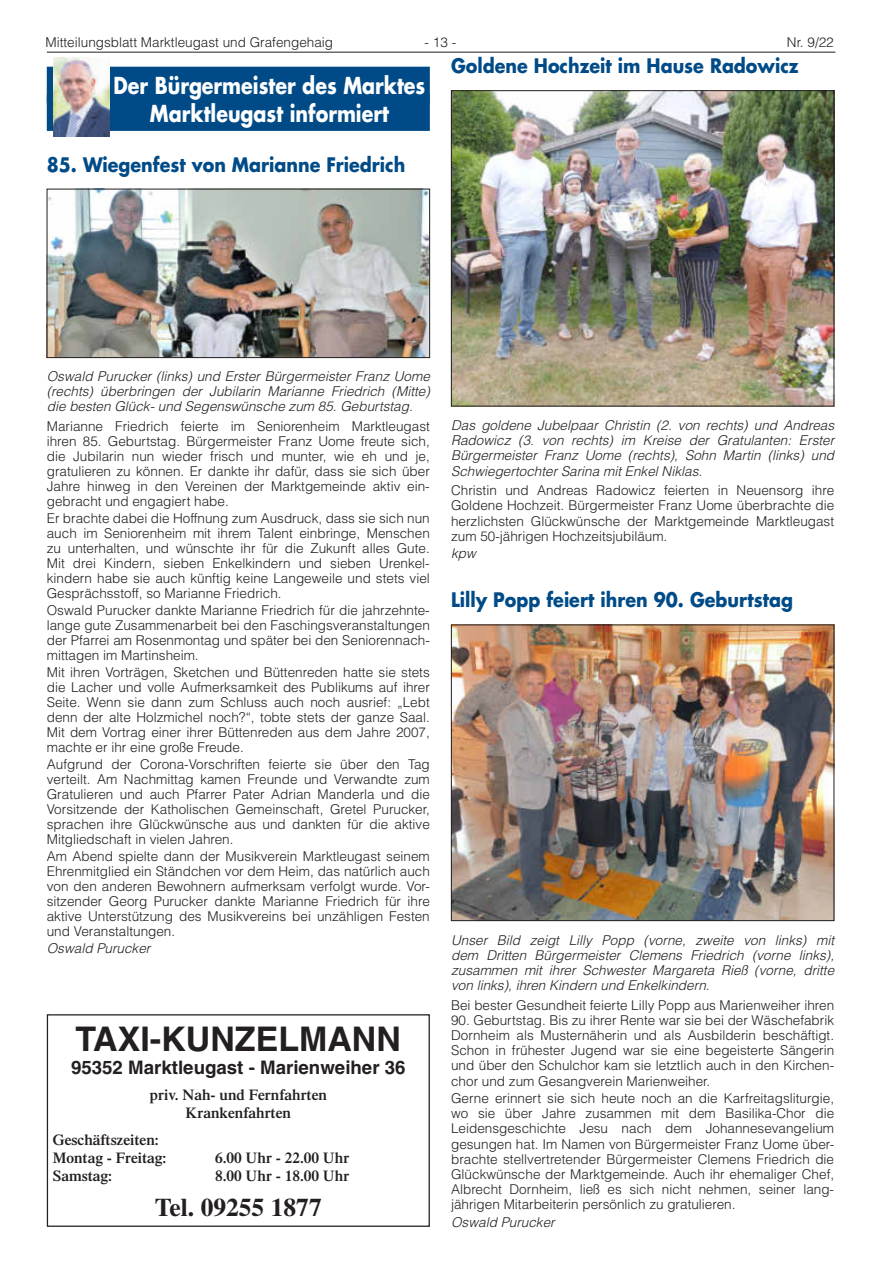
<style>
.page{position:relative;width:881px;height:1263px;background:#fff}
.page>*{position:absolute;margin:0;border:0;box-sizing:border-box;transform-origin:0 0}
.t1{font:700 33.9px "Helvetica LT";color:#231f20}
.t2{font:700 25.5px "Times LT";color:#231f20}
.t3{font:700 22.8px/27.8px "Futura LT";color:#fff;text-align:center;scale:.84 1}
.t4{font:700 19.5px "Futura LT";color:#004b87;scale:.9 1}
.t5{font:700 18.75px "Helvetica LT";color:#231f20}
.t6{font:600 15.3px/18.3px "Times LT";color:#231f20;text-align:center}
.t7{font:300 13.5px/15px "Helvetica LT";color:#231f20;text-align:justify}
.t8{font:italic 300 13.5px/15.1px "Helvetica LT";color:#231f20;text-align:justify}
</style>
<div class="page">
<hr style="left:47px;top:52px;width:788px;height:1px;background:#231f20">
<img style="left:453px;top:92px;width:378px;height:312px">
<div style="left:451px;top:90px;width:382px;height:316px;border:1px solid #231f20"></div>
<img style="left:453px;top:627px;width:378px;height:292px">
<div style="left:451px;top:625px;width:382px;height:296px;border:1px solid #231f20"></div>
<div style="left:47px;top:67px;width:382px;height:36px;background:#004b87"></div>
<div style="left:47px;top:94px;width:382px;height:37px;background:#004b87"></div>
<img style="left:53px;top:57px;width:56px;height:80px">
<img style="left:49px;top:191px;width:378px;height:165px">
<div style="left:47px;top:189px;width:382px;height:169px;border:1px solid #231f20"></div>
<div style="left:47px;top:1014px;width:382px;height:213px;border:1px solid #231f20"></div>
<p class="t7" style="left:45px;top:34px;width:289px">Mitteilungsblatt Marktleugast und Grafengehaig</p>
<p class="t7" style="left:424px;top:34px;width:33px">- 13 -</p>
<p class="t7" style="left:786px;top:34px;width:48px">Nr. 9/22</p>
<h3 class="t4" style="left:451px;top:53px;width:387px">Goldene Hochzeit im Hause Radowicz</h3>
<h3 class="t3" style="left:113px;top:72px;width:372px">Der Bürgermeister des Marktes<br>Marktleugast informiert</h3>
<h3 class="t4" style="left:47px;top:151px;width:399px">85. Wiegenfest von Marianne Friedrich</h3>
<p class="t8" style="left:47px;top:369px;width:384px">Oswald Purucker (links) und Erster Bürgermeister Franz Uome (rechts) überbringen der Jubilarin Marianne Friedrich (Mitte) die besten Glück- und Segenswünsche zum 85. Geburtstag.</p>
<p class="t7" style="left:47px;top:418px;width:384px">Marianne Friedrich feierte im Seniorenheim Marktleugast ihren 85. Geburtstag. Bürgermeister Franz Uome freute sich, die Jubilarin nun wieder frisch und munter, wie eh und je, gratulieren zu können. Er dankte ihr dafür, dass sie sich über Jahre hinweg in den Vereinen der Marktgemeinde aktiv ein&shy;gebracht und engagiert habe.</p>
<p class="t7" style="left:47px;top:510px;width:384px">Er brachte dabei die Hoffnung zum Ausdruck, dass sie sich nun auch im Seniorenheim mit ihrem Talent einbringe, Menschen zu unterhalten, und wünschte ihr für die Zukunft alles Gute.<br>Mit drei Kindern, sieben Enkelkindern und sieben Urenkel&shy;kindern habe sie auch künftig keine Langeweile und stets viel Gesprächsstoff, so Marianne Friedrich.</p>
<p class="t7" style="left:47px;top:602px;width:384px">Oswald Purucker dankte Marianne Friedrich für die jahrzehnte&shy;lange gute Zusammenarbeit bei den Faschingsveranstaltungen der Pfarrei am Rosenmontag und später bei den Seniorennach&shy;mittagen im Martinsheim.</p>
<p class="t7" style="left:47px;top:664px;width:384px">Mit ihren Vorträgen, Sketchen und Büttenreden hatte sie stets die Lacher und volle Aufmerksamkeit des Publikums auf ihrer Seite. Wenn sie dann zum Schluss auch noch ausrief: „Lebt denn der alte Holzmichel noch?“, tobte stets der ganze Saal.<br>Mit dem Vortrag einer ihrer Büttenreden aus dem Jahre 2007, machte er ihr eine große Freude.</p>
<p class="t7" style="left:47px;top:757px;width:384px">Aufgrund der Corona-Vorschriften feierte sie über den Tag verteilt. Am Nachmittag kamen Freunde und Verwandte zum Gratulieren und auch Pfarrer Pater Adrian Manderla und die Vorsitzende der Katholischen Gemeinschaft, Gretel Purucker, sprachen ihre Glückwünsche aus und dankten für die aktive Mitgliedschaft in vielen Jahren.</p>
<p class="t7" style="left:47px;top:849px;width:384px">Am Abend spielte dann der Musikverein Marktleugast seinem Ehrenmitglied ein Ständchen vor dem Heim, das natürlich auch von den anderen Bewohnern aufmerksam verfolgt wurde. Vor&shy;sitzender Georg Purucker dankte Marianne Friedrich für ihre aktive Unterstützung des Musikvereins bei unzähligen Festen und Veranstaltungen.</p>
<p class="t8" style="left:47px;top:941px;width:105px">Oswald Purucker</p>
<h1 class="t1" style="left:76px;top:1018px;width:327px">TAXI-KUNZELMANN</h1>
<h3 class="t5" style="left:71px;top:1055px;width:336px">95352 Marktleugast - Marienweiher 36</h3>
<p class="t6" style="left:150px;top:1085px;width:179px">priv. Nah- und Fernfahrten<br>Krankenfahrten</p>
<p class="t6" style="left:53px;top:1130px;width:115px;text-align:left">Geschäftszeiten:<br>Montag - Freitag:</p>
<p class="t6" style="left:215px;top:1148px;width:136px">6.00 Uhr - 22.00 Uhr</p>
<p class="t6" style="left:53px;top:1167px;width:61px">Samstag:</p>
<p class="t6" style="left:215px;top:1167px;width:136px">8.00 Uhr - 18.00 Uhr</p>
<h2 class="t2" style="left:155px;top:1192px;width:168px">Tel. 09255 1877</h2>
<p class="t8" style="left:451px;top:417px;width:384px">Das goldene Jubelpaar Christin (2. von rechts) und Andreas Radowicz (3. von rechts) im Kreise der Gratulanten: Erster Bürgermeister Franz Uome (rechts), Sohn Martin (links) und Schwiegertochter Sarina mit Enkel Niklas.</p>
<p class="t7" style="left:451px;top:483px;width:384px">Christin und Andreas Radowicz feierten in Neuensorg ihre Goldene Hochzeit. Bürgermeister Franz Uome überbrachte die herzlichsten Glückwünsche der Marktgemeinde Marktleugast zum 50-jährigen Hochzeitsjubiläum.</p>
<p class="t8" style="left:451px;top:545px;width:26px">kpw</p>
<h3 class="t4" style="left:451px;top:587px;width:381px">Lilly Popp feiert ihren 90. Geburtstag</h3>
<p class="t8" style="left:451px;top:932px;width:384px">Unser Bild zeigt Lilly Popp (vorne, zweite von links) mit dem Dritten Bürgermeister Clemens Friedrich (vorne links), zusammen mit ihrer Schwester Margareta Rieß (vorne, dritte von links), ihren Kindern und Enkelkindern.</p>
<p class="t7" style="left:451px;top:997px;width:384px">Bei bester Gesundheit feierte Lilly Popp aus Marienweiher ihren</p>
<p class="t7" style="left:451px;top:1012px;width:384px">90. Geburtstag. Bis zu ihrer Rente war sie bei der Wäschefabrik Dornheim als Musternäherin und als Ausbilderin beschäftigt.<br>Schon in frühester Jugend war sie eine begeisterte Sängerin und über den Schulchor kam sie letztlich auch in den Kirchen&shy;chor und zum Gesangverein Marienweiher.</p>
<p class="t7" style="left:451px;top:1090px;width:384px">Gerne erinnert sie sich heute noch an die Karfreitagsliturgie, wo sie über Jahre zusammen mit dem Basilika-Chor die Leidensgeschichte Jesu nach dem Johannesevangelium gesungen hat. Im Namen von Bürgermeister Franz Uome über&shy;brachte stellvertretender Bürgermeister Clemens Friedrich die Glückwünsche der Marktgemeinde. Auch ihr ehemaliger Chef, Albrecht Dornheim, ließ es sich nicht nehmen, seiner lang&shy;jährigen Mitarbeiterin persönlich zu gratulieren.</p>
<p class="t8" style="left:451px;top:1214px;width:105px">Oswald Purucker</p>
</div>
